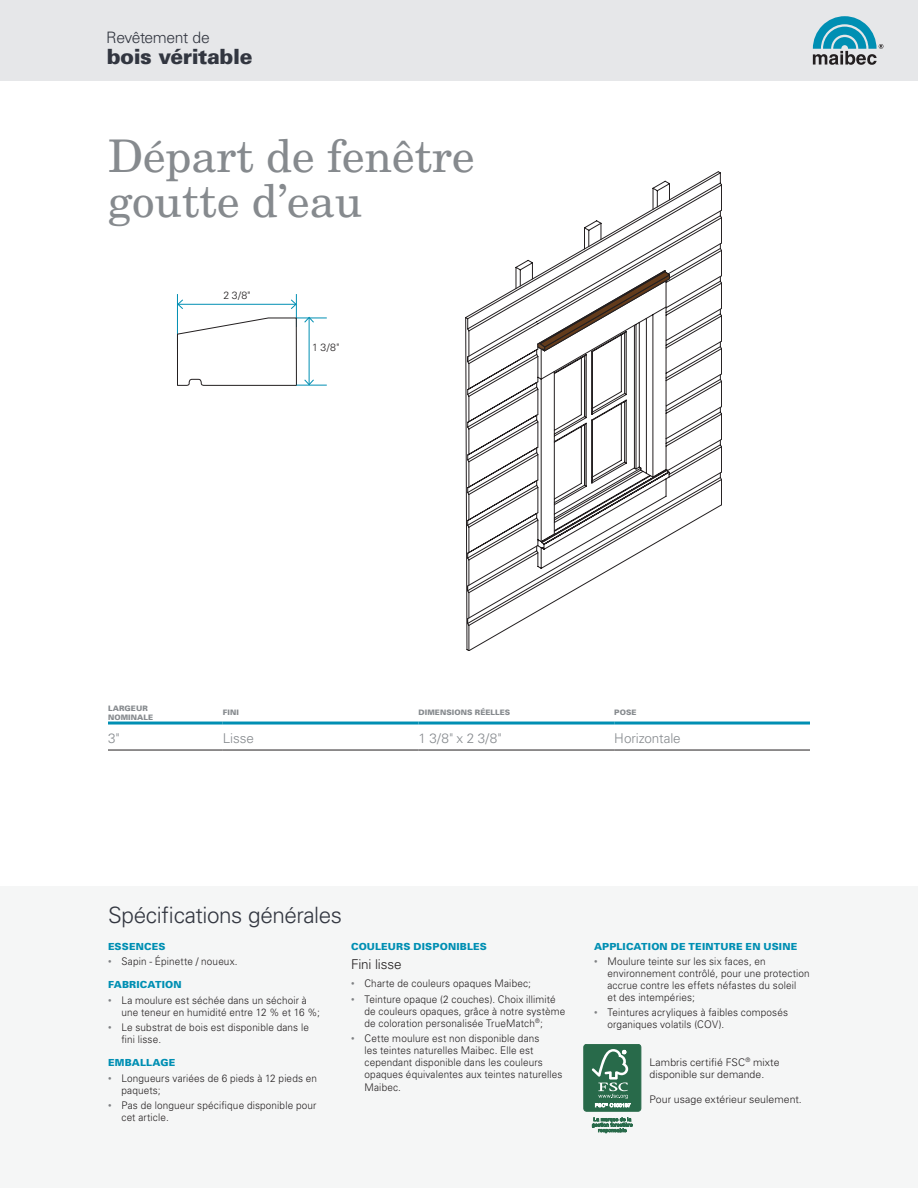
<style>
.page{position:relative;width:918px;height:1188px;background:#fff}
.page>*{position:absolute;margin:0;border:0;box-sizing:border-box;transform-origin:0 0}
.GrandTitre-Gris{font:45px/45px "New Century Schlbk";color:#868a8e}
.Titre{font:300 22.5px "Univers";letter-spacing:-.02em;color:#323640}
.t1{font:900 21px "Univers";letter-spacing:-.02em;color:#323640}
.t2{font:300 15.75px "Univers";letter-spacing:-.03em;color:#323640}
.Tableau-Texte{font:300 13.5px "Univers";letter-spacing:-.005em;color:#868a8e}
.SS-Titre{font:300 13.5px "Univers";letter-spacing:-.01em;color:#231f20}
.Spec__Texte{font:300 10.5px/12px "Univers";letter-spacing:.015em;color:#231f20;scale:.95 1}
.Spec__Texte-2{font:300 10.5px/12px "Univers";letter-spacing:.015em;color:#231f20}
.Dimensions{font:300 10.5px "Univers";color:#231f20}
.Spec____SousTitre{font:900 9.75px "Univers";letter-spacing:.02em;color:#008fb3}
.Tableau-EnTete{font:900 7.5px/9px "Univers";letter-spacing:.01em;color:#868a8e}
.s1{font-weight:400;color:#808285}
</style>
<div class="page">
<div style="left:0;top:887px;width:918px;height:301px;background:#f5f6f6"></div>
<svg style="left:465px;top:171px;width:257px;height:480px"></svg>
<svg style="left:537px;top:271px;width:133px;height:81px"></svg>
<hr style="left:296px;top:318px;width:31px;height:1px;background:#008fb3">
<hr style="left:178px;top:304px;width:118px;height:1px;background:#008fb3">
<svg style="left:178px;top:299px;width:5px;height:10px"></svg>
<svg style="left:291px;top:299px;width:5px;height:10px"></svg>
<hr style="left:309px;top:317px;width:1px;height:68px;background:#008fb3">
<svg style="left:304px;top:379px;width:10px;height:6px"></svg>
<svg style="left:304px;top:317px;width:10px;height:6px"></svg>
<hr style="left:177px;top:294px;width:1px;height:55px;background:#008fb3">
<hr style="left:296px;top:294px;width:1px;height:33px;background:#008fb3">
<svg style="left:177px;top:317px;width:120px;height:69px"></svg>
<hr style="left:108px;top:722px;width:115px;height:3px;background:#008fb3">
<hr style="left:223px;top:722px;width:195px;height:3px;background:#008fb3">
<hr style="left:418px;top:722px;width:196px;height:3px;background:#008fb3">
<hr style="left:614px;top:722px;width:196px;height:3px;background:#008fb3">
<hr style="left:108px;top:750px;width:115px;height:1px;background:#231f20">
<hr style="left:223px;top:750px;width:195px;height:1px;background:#231f20">
<hr style="left:418px;top:750px;width:196px;height:1px;background:#231f20">
<hr style="left:614px;top:750px;width:196px;height:1px;background:#231f20">
<hr style="left:296px;top:385px;width:31px;height:1px;background:#008fb3">
<div style="left:584px;top:1044px;width:57px;height:67px;background:#286a4a;border-radius:3px"></div>
<div style="left:584px;top:1044px;width:57px;height:68px;border:1px solid #286a4a;border-radius:3px"></div>
<svg style="left:592px;top:1049px;width:39px;height:58px"></svg>
<svg style="left:592px;top:1117px;width:41px;height:16px"></svg>
<div style="left:0;top:0;width:918px;height:81px;background:#e6e7e9"></div>
<svg style="left:813px;top:16px;width:70px;height:49px"></svg>
<p class="t2" style="left:106px;top:28px;width:105px">Revêtement de</p>
<p class="t1" style="left:107px;top:44px;width:147px">bois véritable</p>
<p class="GrandTitre-Gris" style="left:108px;top:133px;width:368px">Départ de fenêtre goutte d’eau</p>
<p class="Dimensions" style="left:223px;top:289px;width:29px">2 3/8"</p>
<p class="Dimensions" style="left:312px;top:341px;width:29px">1 3/8"</p>
<p class="Tableau-EnTete" style="left:108px;top:703px;width:47px">LARGEUR<br>NOMINALE</p>
<p class="Tableau-EnTete" style="left:223px;top:708px;width:18px">FINI</p>
<p class="Tableau-EnTete" style="left:418px;top:708px;width:93px">DIMENSIONS RÉELLES</p>
<p class="Tableau-EnTete" style="left:614px;top:708px;width:24px">POSE</p>
<p class="Tableau-Texte" style="left:108px;top:730px;width:13px">3"</p>
<p class="Tableau-Texte" style="left:223px;top:730px;width:33px">Lisse</p>
<p class="Tableau-Texte" style="left:418px;top:730px;width:84px">1 3/8" x 2 3/8"</p>
<p class="Tableau-Texte" style="left:614px;top:730px;width:68px">Horizontale</p>
<p class="Titre" style="left:108px;top:901px;width:236px">Spécifications générales</p>
<p class="Spec____SousTitre" style="left:108px;top:940px;width:59px">ESSENCES</p>
<p class="Spec__Texte" style="left:108px;top:955px;width:138px"><span class="s1">•</span> Sapin - Épinette / noueux.</p>
<p class="Spec____SousTitre" style="left:108px;top:979px;width:75px">FABRICATION</p>
<p class="Spec__Texte" style="left:122px;top:994px;width:210px;text-indent:-14px"><span class="s1">•</span> La moulure est séchée dans un séchoir à une teneur en humidité entre 12 % et 16 %;</p>
<p class="Spec__Texte" style="left:122px;top:1021px;width:199px;text-indent:-14px"><span class="s1">•</span> Le substrat de bois est disponible dans le fini lisse.</p>
<p class="Spec____SousTitre" style="left:108px;top:1057px;width:69px">EMBALLAGE</p>
<p class="Spec__Texte" style="left:122px;top:1072px;width:207px;text-indent:-14px"><span class="s1">•</span> Longueurs variées de 6 pieds à 12 pieds en paquets;</p>
<p class="Spec__Texte" style="left:122px;top:1099px;width:207px;text-indent:-14px"><span class="s1">•</span> Pas de longueur spécifique disponible pour cet article.</p>
<p class="Spec____SousTitre" style="left:351px;top:940px;width:137px">COULEURS DISPONIBLES</p>
<p class="SS-Titre" style="left:351px;top:956px;width:52px">Fini lisse</p>
<p class="Spec__Texte" style="left:351px;top:977px;width:191px"><span class="s1">•</span> Charte de couleurs opaques Maibec;</p>
<p class="Spec__Texte" style="left:364px;top:993px;width:213px;text-indent:-14px"><span class="s1">•</span> Teinture opaque (2 couches). Choix illimité de couleurs opaques, grâce à notre système de coloration personalisée TrueMatch<sup>®</sup>;</p>
<p class="Spec__Texte" style="left:364px;top:1032px;width:210px;text-indent:-14px"><span class="s1">•</span> Cette moulure est non disponible dans<br>les teintes naturelles Maibec. Elle est cependant disponible dans les couleurs opaques équivalentes aux teintes naturelles</p>
<p class="Spec__Texte" style="left:364px;top:1081px;width:40px">Maibec.</p>
<p class="Spec____SousTitre" style="left:594px;top:940px;width:205px">APPLICATION DE TEINTURE EN USINE</p>
<p class="Spec__Texte" style="left:608px;top:955px;width:215px;text-indent:-14px"><span class="s1">•</span> Moulure teinte sur les six faces, en environnement contrôlé, pour une protection accrue contre les effets néfastes du soleil<br>et des intempéries;</p>
<p class="Spec__Texte" style="left:608px;top:1006px;width:192px;text-indent:-14px"><span class="s1">•</span> Teintures acryliques à faibles composés organiques volatils (COV).</p>
<p class="Spec__Texte-2" style="left:650px;top:1056px;width:132px">Lambris certifié FSC<sup>®</sup> mixte disponible sur demande.</p>
<p class="Spec__Texte-2" style="left:650px;top:1093px;width:154px">Pour usage extérieur seulement.</p>
</div>
